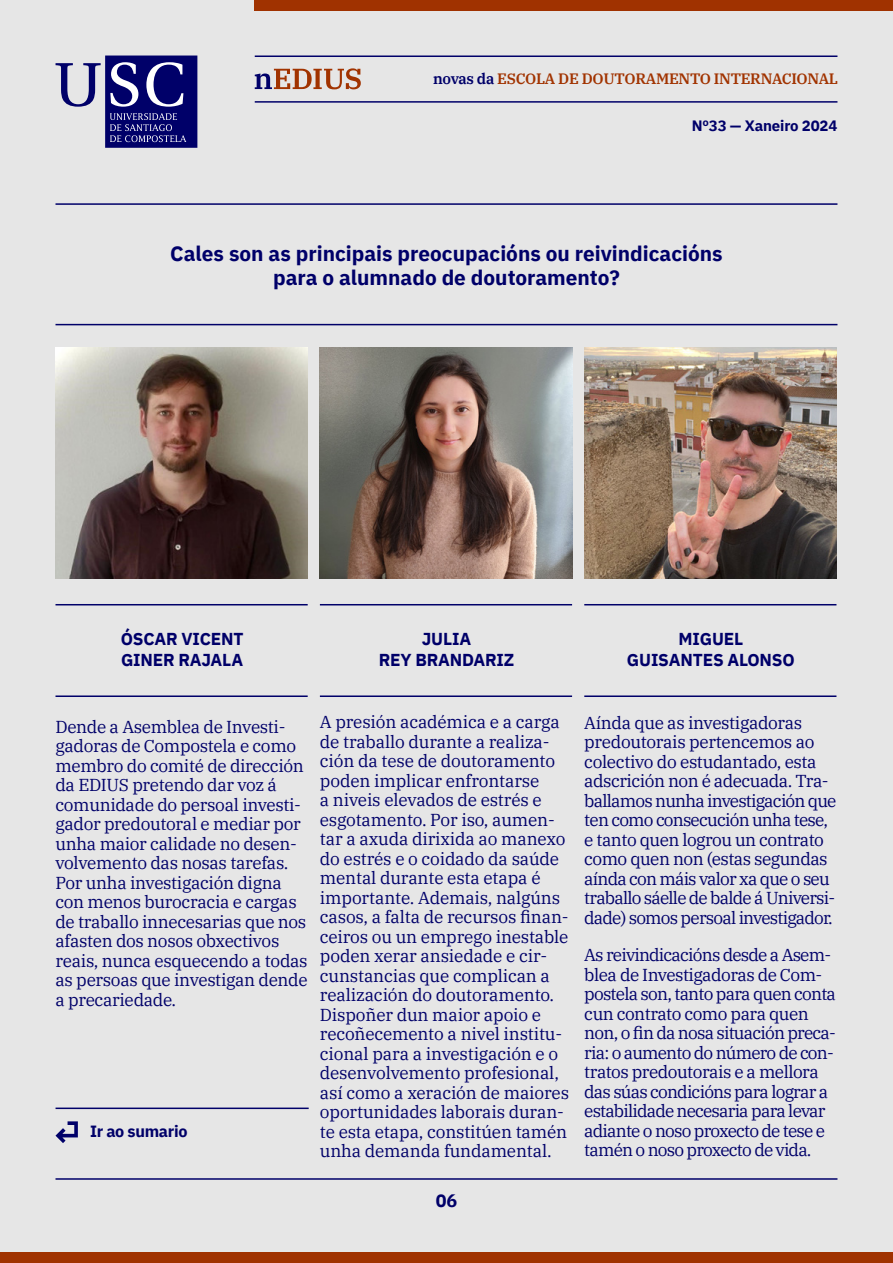
<style>
.page{position:relative;width:893px;height:1263px;background:#e6e6e6}
.page>*{position:absolute;margin:0;border:0;box-sizing:border-box;transform-origin:0 0}
.t1{font:700 21px/24px "IBM Plex Sans";color:#000069;text-align:center}
.t2{font:700 18px "IBM Plex Sans";color:#000069}
.t3{font:17.25px/19.5px "IBM Plex Serif";letter-spacing:-.02em;color:#000069}
.t4{font:17.25px/19.5px "IBM Plex Serif";letter-spacing:-.045em;color:#000069}
.t5{font:700 17.25px/21px "IBM Plex Sans";letter-spacing:-.01em;color:#000069;text-align:center}
.t6{font:700 16.2px "IBM Plex Sans";letter-spacing:-.02em;color:#000069}
.t7{font:600 15px "IBM Plex Serif";letter-spacing:-.02em;color:#a13300}
.t8{font:700 15px "IBM Plex Sans";letter-spacing:-.01em;color:#000069}
.s1{color:#000069}
</style>
<div class="page">
<hr style="left:255px;top:56px;width:582px;height:1px;background:#000069">
<hr style="left:255px;top:101px;width:582px;height:2px;background:#000069">
<div style="left:255px;top:0;width:638px;height:10px;background:#a03200"></div>
<div style="left:0;top:1252px;width:893px;height:11px;background:#a03200"></div>
<hr style="left:56px;top:203px;width:781px;height:2px;background:#000069">
<svg style="left:56px;top:1121px;width:22px;height:22px"></svg>
<hr style="left:56px;top:1107px;width:253px;height:2px;background:#000069">
<hr style="left:56px;top:1178px;width:781px;height:2px;background:#000069">
<svg style="left:255px;top:68px;width:106px;height:21px"></svg>
<svg style="left:56px;top:56px;width:141px;height:92px"></svg>
<img style="left:56px;top:348px;width:252px;height:230px">
<img style="left:584px;top:348px;width:252px;height:230px">
<img style="left:320px;top:348px;width:252px;height:230px">
<hr style="left:56px;top:324px;width:781px;height:1px;background:#000069">
<hr style="left:56px;top:604px;width:252px;height:1px;background:#000069">
<hr style="left:584px;top:604px;width:252px;height:1px;background:#000069">
<hr style="left:320px;top:604px;width:252px;height:1px;background:#000069">
<hr style="left:56px;top:695px;width:252px;height:2px;background:#000069">
<hr style="left:584px;top:695px;width:252px;height:2px;background:#000069">
<hr style="left:320px;top:695px;width:252px;height:2px;background:#000069">
<p class="t7" style="left:433px;top:67px;width:407px"><span class="s1">novas da</span> ESCOLA DE DOUTORAMENTO INTERNACIONAL</p>
<p class="t8" style="left:692px;top:114px;width:147px">Nº33 — Xaneiro 2024</p>
<p class="t1" style="left:170px;top:239px;width:554px">Cales son as principais preocupacións ou reivindicacións para o alumnado de doutoramento?</p>
<p class="t5" style="left:121px;top:627px;width:124px;text-align:left">ÓSCAR VICENT<br>GINER RAJALA</p>
<p class="t5" style="left:627px;top:627px;width:169px">MIGUEL<br>GUISANTES ALONSO</p>
<p class="t5" style="left:379px;top:627px;width:137px">JULIA<br>REY BRANDARIZ</p>
<p class="t3" style="left:320px;top:711px;width:251px">A presión académica e a carga de traballo durante a realiza&shy;ción da tese de doutoramento poden implicar enfrontarse<br>a niveis elevados de estrés e esgotamento. Por iso, aumen&shy;tar a axuda dirixida ao manexo do estrés e o coidado da saúde mental durante esta etapa é importante. Ademais, nalgúns casos, a falta de recursos finan&shy;ceiros ou un emprego inestable poden xerar ansiedade e cir&shy;cunstancias que complican a realización do doutoramento.<br>Dispoñer dun maior apoio e recoñecemento a nivel institu&shy;cional para a investigación e o desenvolvemento profesional, así como a xeración de maiores oportunidades laborais duran&shy;te esta etapa, constitúen tamén unha demanda fundamental.</p>
<p class="t3" style="left:56px;top:715px;width:254px">Dende a Asemblea de Investi&shy;gadoras de Compostela e como membro do comité de dirección da EDIUS pretendo dar voz á comunidade do persoal investi&shy;gador predoutoral e mediar por unha maior calidade no desen&shy;volvemento das nosas tarefas.<br>Por unha investigación digna con menos burocracia e cargas de traballo innecesarias que nos afasten dos nosos obxectivos reais, nunca esquecendo a todas as persoas que investigan dende a precariedade.</p>
<p class="t3" style="left:584px;top:712px;width:254px">Aínda que as investigadoras predoutorais pertencemos ao colectivo do estudantado, esta adscrición non é adecuada. Tra&shy;ballamos nunha investigación que ten como consecución unha tese, e tanto quen logrou un contrato como quen non (estas segundas aínda con máis valor xa que o seu traballo sáelle de balde á Universi&shy;dade) somos persoal investigador.</p>
<p class="t4" style="left:584px;top:944px;width:253px">As reivindicacións desde a Asem&shy;blea de Investigadoras de Com&shy;postela son, tanto para quen conta cun contrato como para quen non, o fin da nosa situación preca&shy;ria: o aumento do número de con&shy;tratos predoutorais e a mellora das súas condicións para lograr a estabilidade necesaria para levar adiante o noso proxecto de tese e tamén o noso proxecto de vida.</p>
<p class="t6" style="left:90px;top:1118px;width:99px">Ir ao sumario</p>
<p class="t2" style="left:436px;top:1186px;width:23px">06</p>
</div>
